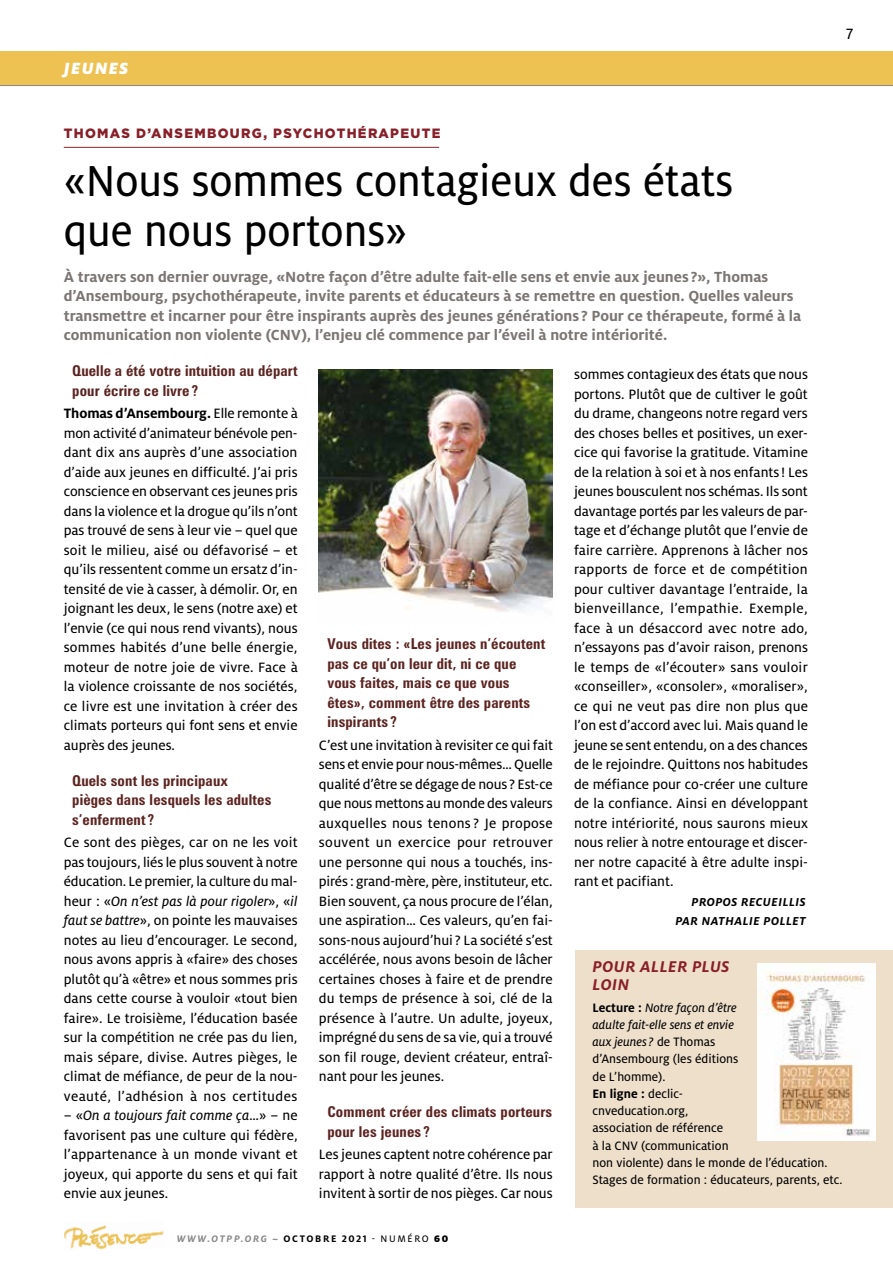
<style>
.page{position:relative;width:893px;height:1263px;background:#fff}
.page>*{position:absolute;margin:0;border:0;box-sizing:border-box;transform-origin:0 0}
.t1{font:48px/49.5px "Milo OT Text";color:#000;scale:.94 1}
.t2{font:italic 900 18px "Milo OT";letter-spacing:.07em;color:#fff}
.t3{font:italic 700 17.25px/18px "Milo OT";letter-spacing:.03em;color:#88202a}
.t4{font:16.5px "Milo OT Text";color:#000}
.t5{font:700 16.2px/19.5px "Milo OT";color:#7b7573}
.t6{font:15px/19.5px "Milo OT Text";color:#000;text-align:justify}
.t7{font:700 condensed 15px/19.5px "Zurich BT";letter-spacing:.01em;color:#5c2421}
.t8{font:15px "Milo OT Text Ita";color:#000}
.t9{font:700 15px "Milo OT";letter-spacing:-.005em;color:#000}
.t10{font:13.5px/17.2px "Milo OT Text";color:#000}
.t11{font:13.5px/17.2px "Milo OT Text Ita";color:#000}
.t12{font:900 13.5px "Gotham";letter-spacing:.1em;color:#88202a}
.t13{font:700 13.5px "Milo OT";color:#000}
.t14{font:italic 700 12.75px/19.5px "Milo OT";letter-spacing:.04em;color:#000;text-align:right}
.t15{font:italic 700 10.5px "Milo OT";letter-spacing:.16em;color:#87888a}
.t16{font:10.5px "Milo OT Text";letter-spacing:.16em;color:#000}
.s1{font-family:"Milo OT Text";font-weight:400}
.s2{font-family:"Milo OT Text"}
.s3{font-family:"Milo OT Text Ita"}
.s4{font-family:"Milo OT";font-weight:700}
.s5{font-style:normal;color:#000}
.s6{font-family:"Milo OT";font-weight:900}
</style>
<div class="page">
<hr style="left:64px;top:147px;width:375px;height:1px;background:#88202a">
<img style="left:319px;top:370px;width:234px;height:242px">
<div style="left:575px;top:950px;width:318px;height:258px;background:#eedfca"></div>
<img style="left:757px;top:963px;width:118px;height:177px">
<div style="left:0;top:51px;width:893px;height:34px;background:#eec153"></div>
<hr style="left:0;top:85px;width:893px;height:1px;background:#87888a">
<img style="left:64px;top:1225px;width:100px;height:25px">
<p class="t2" style="left:64px;top:58px;width:66px">JEUNES</p>
<p class="t4" style="left:846px;top:24px;width:9px">7</p>
<p class="t12" style="left:64px;top:124px;width:378px">THOMAS D’ANSEMBOURG, PSYCHOTHÉRAPEUTE</p>
<h1 class="t1" style="left:64px;top:157px;width:714px">«Nous sommes contagieux des états que nous portons»</h1>
<p class="t5" style="left:64px;top:267px;width:739px">À travers son dernier ouvrage, «Notre façon d’être adulte fait-elle sens et envie aux jeunes ?», Thomas d’Ansembourg, psychothérapeute, invite parents et éducateurs à se remettre en question. Quelles valeurs transmettre et incarner pour être inspirants auprès des jeunes générations ? Pour ce thérapeute, formé à la communication non violente (CNV), l’enjeu clé commence par l’éveil à notre intériorité.</p>
<p class="t7" style="left:72px;top:361px;width:227px">Quelle a été votre intuition au départ pour écrire ce livre ?</p>
<p class="t9" style="left:64px;top:405px;width:235px">Thomas d’Ansembourg. <span class="s1">Elle remonte à</span></p>
<p class="t6" style="left:64px;top:423px;width:236px">mon activité d’animateur bénévole pen&shy;dant dix ans auprès d’une association d’aide aux jeunes en difficulté. J’ai pris conscience en observant ces jeunes pris dans la violence et la drogue qu’ils n’ont pas trouvé de sens à leur vie – quel que soit le milieu, aisé ou défavorisé – et qu’ils ressentent comme un ersatz d’in&shy;tensité de vie à casser, à démolir. Or, en joignant les deux, le sens (notre axe) et l’envie (ce qui nous rend vivants), nous sommes habités d’une belle énergie, moteur de notre joie de vivre. Face à la violence croissante de nos sociétés, ce livre est une invitation à créer des climats porteurs qui font sens et envie auprès des jeunes.</p>
<p class="t7" style="left:72px;top:771px;width:201px">Quels sont les principaux pièges dans lesquels les adultes s’enferment ?</p>
<p class="t6" style="left:64px;top:833px;width:236px">Ce sont des pièges, car on ne les voit pas toujours, liés le plus souvent à notre éducation. Le premier, la culture du mal-</p>
<p class="t8" style="left:64px;top:893px;width:235px"><span class="s2">heur : «</span>On n’est pas là pour rigoler<span class="s2">», «</span>il</p>
<p class="t6" style="left:64px;top:911px;width:236px"><span class="s3">faut se battre</span>», on pointe les mauvaises notes au lieu d’encourager. Le second, nous avons appris à «faire» des choses plutôt qu’à «être» et nous sommes pris dans cette course à vouloir «tout bien faire». Le troisième, l’éducation basée sur la compétition ne crée pas du lien, mais sépare, divise. Autres pièges, le climat de méfiance, de peur de la nou&shy;veauté, l’adhésion à nos certitudes</p>
<p class="t8" style="left:64px;top:1107px;width:235px"><span class="s2">– «</span>On a toujours fait comme ça…<span class="s2">» – ne</span></p>
<p class="t6" style="left:64px;top:1125px;width:235px">favorisent pas une culture qui fédère, l’appartenance à un monde vivant et joyeux, qui apporte du sens et qui fait envie aux jeunes.</p>
<p class="t6" style="left:574px;top:365px;width:236px">sommes contagieux des états que nous portons. Plutôt que de cultiver le goût du drame, changeons notre regard vers des choses belles et positives, un exer&shy;cice qui favorise la gratitude. Vitamine de la relation à soi et à nos enfants! Les jeunes bousculent nos schémas. Ils sont davantage portés par les valeurs de par&shy;tage et d’échange plutôt que l’envie de faire carrière. Apprenons à lâcher nos rapports de force et de compétition pour cultiver davantage l’entraide, la bienveillance, l’empathie. Exemple, face à un désaccord avec notre ado, n’essayons pas d’avoir raison, prenons le temps de «l’écouter» sans vouloir «conseiller», «consoler», «moraliser», ce qui ne veut pas dire non plus que l’on est d’accord avec lui. Mais quand le jeune se sent entendu, on a des chances de le rejoindre. Quittons nos habitudes de méfiance pour co-créer une culture de la confiance. Ainsi en développant notre intériorité, nous saurons mieux nous relier à notre entourage et discer&shy;ner notre capacité à être adulte inspi&shy;rant et pacifiant.</p>
<p class="t14" style="left:675px;top:892px;width:132px">PROPOS RECUEILLIS<br>PAR NATHALIE POLLET</p>
<p class="t3" style="left:593px;top:957px;width:138px">POUR ALLER PLUS<br>LOIN</p>
<p class="t11" style="left:592px;top:999px;width:146px"><span class="s4">Lecture :</span> Notre façon d’être adulte fait-elle sens et envie aux jeunes? <span class="s2">de Thomas</span></p>
<p class="t10" style="left:592px;top:1050px;width:147px">d’Ansembourg (les éditions de L’homme).</p>
<p class="t13" style="left:592px;top:1086px;width:92px">En ligne : <span class="s1">declic-</span></p>
<p class="t10" style="left:592px;top:1102px;width:252px">cnveducation.org,<br>association de référence<br>à la CNV (communication<br>non violente) dans le monde de l’éducation.<br>Stages de formation : éducateurs, parents, etc.</p>
<p class="t7" style="left:327px;top:634px;width:219px">Vous dites : «Les jeunes n’écoutent pas ce qu’on leur dit, ni ce que vous faites, mais ce que vous êtes», comment être des parents inspirants ?</p>
<p class="t6" style="left:319px;top:735px;width:236px">C’est une invitation à revisiter ce qui fait sens et envie pour nous-mêmes… Quelle qualité d’être se dégage de nous? Est-ce que nous mettons au monde des valeurs auxquelles nous tenons ? Je propose souvent un exercice pour retrouver une personne qui nous a touchés, ins&shy;pirés : grand-mère, père, instituteur, etc.<br>Bien souvent, ça nous procure de l’élan, une aspiration… Ces valeurs, qu’en fai&shy;sons-nous aujourd’hui ? La société s’est accélérée, nous avons besoin de lâcher certaines choses à faire et de prendre du temps de présence à soi, clé de la présence à l’autre. Un adulte, joyeux, imprégné du sens de sa vie, qui a trouvé son fil rouge, devient créateur, entraî&shy;nant pour les jeunes.</p>
<p class="t7" style="left:327px;top:1102px;width:226px">Comment créer des climats porteurs pour les jeunes ?</p>
<p class="t6" style="left:319px;top:1145px;width:235px">Les jeunes captent notre cohérence par rapport à notre qualité d’être. Ils nous invitent à sortir de nos pièges. Car nous</p>
<p class="t15" style="left:177px;top:1233px;width:124px">WWW.OTPP.ORG ~ <span class="s5">Octobr</span></p>
<p class="t16" style="left:331px;top:1233px;width:119px"><span class="s4">e 2021</span> - NUMÉRO <span class="s6">60</span></p>
</div>
